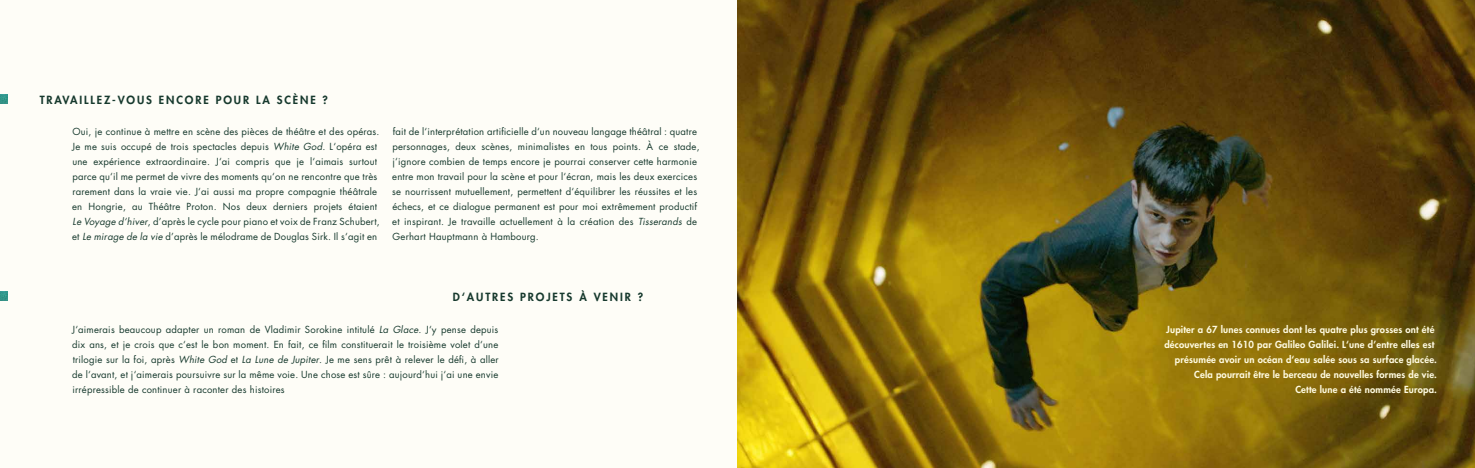
<style>
.page{position:relative;width:1475px;height:468px;background:#fff}
.page>*{position:absolute;margin:0;border:0;box-sizing:border-box;transform-origin:0 0}
.t1{font:800 11px "Futura Std";letter-spacing:.17em;color:#16392d}
.t2{font:9.5px/15px "Futura Std";letter-spacing:.02em;color:#16392d}
.t3{font:800 9.5px/15px "Futura Std";letter-spacing:.02em;color:#fffbe1;text-align:right}
.s1{font-style:italic}
</style>
<div class="page">
<div style="left:0;top:0;width:1474px;height:468px;background:#fefdf7"></div>
<svg style="left:0;top:94px;width:7px;height:10px"></svg>
<svg style="left:0;top:291px;width:7px;height:9px"></svg>
<img style="left:737px;top:0;width:737px;height:468px">
<p class="t1" style="left:40px;top:93px;width:290px">TRAVAILLEZ-VOUS ENCORE POUR LA SCÈNE ?</p>
<p class="t2" style="left:72px;top:124px;width:309px">Oui, je continue à mettre en scène des pièces de théâtre et des opéras.<br>Je me suis occupé de trois spectacles depuis <span class="s1">White God.</span> L‘opéra est une expérience extraordinaire. J‘ai compris que je l‘aimais surtout parce qu‘il me permet de vivre des moments qu‘on ne rencontre que très rarement dans la vraie vie. J‘ai aussi ma propre compagnie théâtrale en Hongrie, au Théâtre Proton. Nos deux derniers projets étaient <span class="s1">Le Voyage d‘hiver</span>, d’après le cycle pour piano et voix de Franz Schubert, et <span class="s1">Le mirage de la vie</span> d’après le mélodrame de Douglas Sirk. Il s‘agit en</p>
<p class="t2" style="left:392px;top:124px;width:309px">fait de l‘interprétation artificielle d‘un nouveau langage théâtral : quatre personnages, deux scènes, minimalistes en tous points. À ce stade, j‘ignore combien de temps encore je pourrai conserver cette harmonie entre mon travail pour la scène et pour l‘écran, mais les deux exercices se nourrissent mutuellement, permettent d‘équilibrer les réussites et les échecs, et ce dialogue permanent est pour moi extrêmement productif et inspirant. Je travaille actuellement à la création des <span class="s1">Tisserands</span> de Gerhart Hauptmann à Hambourg.</p>
<p class="t1" style="left:453px;top:289px;width:192px">D‘AUTRES PROJETS À VENIR ?</p>
<p class="t2" style="left:72px;top:321px;width:428px;text-align:justify">J‘aimerais beaucoup adapter un roman de Vladimir Sorokine intitulé <span class="s1">La Glace.</span> J‘y pense depuis dix ans, et je crois que c‘est le bon moment. En fait, ce film constituerait le troisième volet d‘une trilogie sur la foi, après <span class="s1">White God</span> et <span class="s1">La Lune de Jupiter</span>. Je me sens prêt à relever le défi, à aller de l‘avant, et j‘aimerais poursuivre sur la même voie. Une chose est sûre : aujourd‘hui j‘ai une envie irrépressible de continuer à raconter des histoires</p>
<p class="t3" style="left:1164px;top:321px;width:274px">Jupiter a 67 lunes connues dont les quatre plus grosses ont été découvertes en 1610 par Galileo Galilei. L‘une d’entre elles est présumée avoir un océan d‘eau salée sous sa surface glacée.<br>Cela pourrait être le berceau de nouvelles formes de vie.<br>Cette lune a été nommée Europa.</p>
</div>
